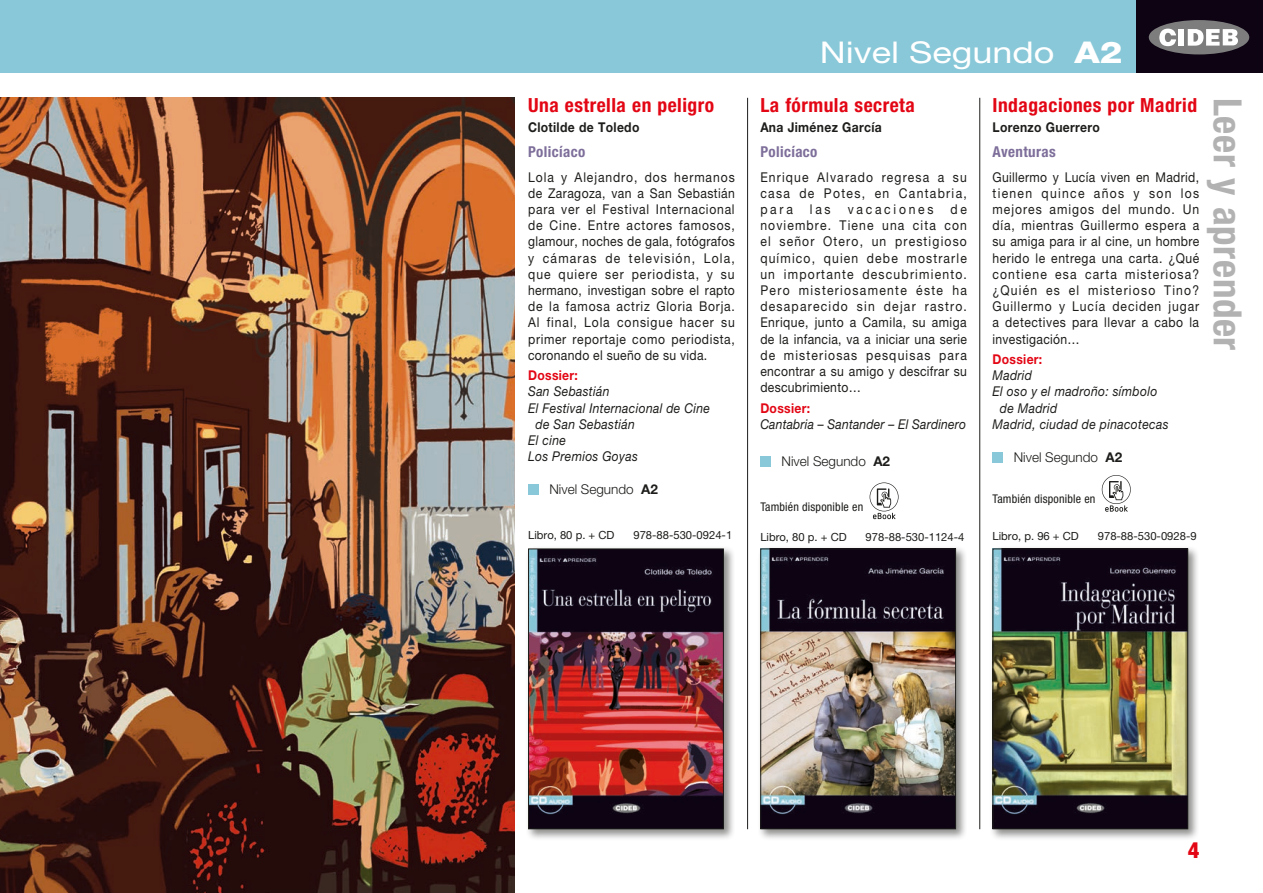
<style>
.page{position:relative;width:1263px;height:893px;background:#fff}
.page>*{position:absolute;margin:0;border:0;box-sizing:border-box;transform-origin:0 0}
.t1{font:700 condensed 39px "Helvetica Neue LT Std";letter-spacing:.015em;color:#b2b2b2}
.t2{font:30px "Helvetica Neue LT Std";color:#fff;scale:1.2 1}
.t3{font:800 condensed 22.5px "Helvetica Neue LT Std";color:#e30614}
.t4{font:700 condensed 19.5px "Helvetica Neue LT Std";letter-spacing:.025em;color:#e30614}
.t5{font:700 condensed 15px "Helvetica Neue LT Std";letter-spacing:.025em;color:#7d6e9a}
.t6{font:13.5px/16.2px "Helvetica Neue LT Std";letter-spacing:.045em;color:#1d1d1b;text-align:justify;scale:.9 1}
.t7{font:italic 13.5px/16.2px "Helvetica Neue LT Std";letter-spacing:.025em;color:#1d1d1b;scale:.9 1}
.t8{font:700 13.5px "Helvetica Neue LT Std";letter-spacing:.025em;color:#1d1d1b;scale:.9 1}
.t9{font:300 13.5px "Helvetica Neue LT Std";color:#1d1d1b}
.t10{font:700 13.5px "Helvetica Neue LT Std";letter-spacing:.025em;color:#e30614;scale:.9 1}
.t11{font:13.5px "Helvetica Neue LT Std";letter-spacing:.225em;color:#1d1d1b;scale:.9 1}
.t12{font:condensed 12px "Helvetica Neue LT Std";letter-spacing:.015em;color:#1d1d1b}
.t13{font:11.25px "Helvetica Neue LT Std";color:#1d1d1b}
.s1{font-weight:700}
.s2{font-weight:800}
.s3{font-weight:700;font-style:normal;color:#e30614}
</style>
<div class="page">
<hr style="left:747px;top:98px;width:1px;height:731px;background:#1d1d1b">
<hr style="left:979px;top:98px;width:1px;height:731px;background:#1d1d1b">
<div style="left:1135px;top:0;width:128px;height:72px;background:#0d0313"></div>
<div style="left:0;top:0;width:1135px;height:72px;background:#89c8d8"></div>
<div style="left:528px;top:485px;width:11px;height:10px;background:#89c8d8"></div>
<div style="left:760px;top:456px;width:11px;height:10px;background:#89c8d8"></div>
<svg style="left:870px;top:482px;width:28px;height:37px"></svg>
<div style="left:992px;top:452px;width:11px;height:11px;background:#89c8d8"></div>
<svg style="left:1102px;top:475px;width:29px;height:37px"></svg>
<div style="left:757px;top:546px;width:210px;height:295px;background:#1d1d1b;opacity:.5"></div>
<img style="left:762px;top:551px;width:192px;height:276px">
<div style="left:760px;top:549px;width:196px;height:280px;border:1px solid #1d1d1b"></div>
<div style="left:525px;top:546px;width:210px;height:295px;background:#1d1d1b;opacity:.5"></div>
<img style="left:530px;top:551px;width:192px;height:276px">
<div style="left:528px;top:549px;width:196px;height:280px;border:1px solid #1d1d1b"></div>
<div style="left:990px;top:546px;width:210px;height:295px;background:#1d1d1b;opacity:.5"></div>
<img style="left:994px;top:551px;width:192px;height:276px">
<div style="left:992px;top:549px;width:196px;height:280px;border:1px solid #1d1d1b"></div>
<div style="left:1149px;top:20px;width:100px;height:34px;background:#7d7d7d;border-radius:50%"></div>
<svg style="left:1188px;top:29px;width:50px;height:17px"></svg>
<div style="left:1179px;top:29px;width:5px;height:17px;background:#fff"></div>
<svg style="left:1159px;top:29px;width:17px;height:17px"></svg>
<img style="left:0;top:98px;width:515px;height:795px">
<p class="t4" style="left:528px;top:93px;width:188px">Una estrella en peligro</p>
<p class="t8" style="left:528px;top:119px;width:125px">Clotilde de Toledo</p>
<p class="t5" style="left:528px;top:142px;width:59px">Policíaco</p>
<p class="t6" style="left:528px;top:168px;width:231px">Lola y Alejandro, dos hermanos de Zaragoza, van a San Sebastián para ver el Festival Internacional de Cine. Entre actores famosos, glamour, noches de gala, fotógrafos y cámaras de televisión, Lola, que quiere ser periodista, y su hermano, investigan sobre el rapto de la famosa actriz Gloria Borja.<br>Al final, Lola consigue hacer su primer reportaje como periodista, coronando el sueño de su vida.</p>
<p class="t10" style="left:528px;top:367px;width:57px">Dossier:</p>
<p class="t7" style="left:528px;top:383px;width:92px">San Sebastián</p>
<p class="t7" style="left:528px;top:400px;width:204px">El Festival Internacional de Cine</p>
<p class="t7" style="left:535px;top:416px;width:112px">de San Sebastián</p>
<p class="t7" style="left:528px;top:432px;width:44px">El cine</p>
<p class="t7" style="left:528px;top:448px;width:123px">Los Premios Goyas</p>
<p class="t9" style="left:549px;top:481px;width:110px">Nivel Segundo <span class="s1">A2</span></p>
<p class="t13" style="left:528px;top:529px;width:88px">Libro, 80 p. + CD</p>
<p class="t13" style="left:633px;top:529px;width:100px">978-88-530-0924-1</p>
<p class="t2" style="left:820px;top:34px;width:254px">Nivel Segundo <span class="s2">A2</span></p>
<p class="t4" style="left:760px;top:93px;width:156px">La fórmula secreta</p>
<p class="t8" style="left:760px;top:119px;width:136px">Ana Jiménez García</p>
<p class="t5" style="left:760px;top:142px;width:59px">Policíaco</p>
<p class="t6" style="left:760px;top:168px;width:231px">Enrique Alvarado regresa a su casa de Potes, en Cantabria, para</p>
<p class="t6" style="left:760px;top:201px;width:231px;text-indent:190px">de noviembre. Tiene una cita con el señor Otero, un prestigioso químico, quien debe mostrarle un importante descubrimiento.<br>Pero misteriosamente éste ha desaparecido sin dejar rastro.<br>Enrique, junto a Camila, su amiga de la infancia, va a iniciar una serie de misteriosas pesquisas para encontrar a su amigo y descifrar su descubrimiento…</p>
<p class="t7" style="left:760px;top:400px;width:230px"><span class="s3">Dossier:<br></span>Cantabria – Santander – El Sardinero</p>
<p class="t9" style="left:782px;top:453px;width:110px">Nivel Segundo <span class="s1">A2</span></p>
<p class="t12" style="left:760px;top:499px;width:104px">También disponible en</p>
<p class="t13" style="left:760px;top:530px;width:88px">Libro, 80 p. + CD</p>
<p class="t13" style="left:866px;top:530px;width:100px">978-88-530-1124-4</p>
<p class="t6" style="left:810px;top:201px;width:25px">las</p>
<p class="t11" style="left:848px;top:201px;width:97px">vacaciones</p>
<p class="t4" style="left:992px;top:93px;width:206px">Indagaciones por Madrid</p>
<p class="t8" style="left:992px;top:119px;width:121px">Lorenzo Guerrero</p>
<p class="t5" style="left:992px;top:142px;width:65px">Aventuras</p>
<p class="t6" style="left:992px;top:168px;width:231px">Guillermo y Lucía viven en Madrid, tienen quince años y son los mejores amigos del mundo. Un día, mientras Guillermo espera a su amiga para ir al cine, un hombre herido le entrega una carta. ¿Qué contiene esa carta misteriosa? ¿Quién es el misterioso Tino?<br>Guillermo y Lucía deciden jugar a detectives para llevar a cabo la investigación…</p>
<p class="t10" style="left:992px;top:351px;width:57px">Dossier:</p>
<p class="t7" style="left:992px;top:367px;width:45px">Madrid</p>
<p class="t7" style="left:992px;top:383px;width:185px">El oso y el madroño: símbolo</p>
<p class="t7" style="left:1000px;top:400px;width:65px">de Madrid</p>
<p class="t7" style="left:992px;top:416px;width:197px">Madrid, ciudad de pinacotecas</p>
<p class="t9" style="left:1014px;top:449px;width:110px">Nivel Segundo <span class="s1">A2</span></p>
<p class="t12" style="left:992px;top:492px;width:104px">También disponible en</p>
<p class="t13" style="left:992px;top:529px;width:88px">Libro, p. 96 + CD</p>
<p class="t13" style="left:1098px;top:529px;width:100px">978-88-530-0928-9</p>
<h1 class="t1" style="left:1251px;top:98px;width:254px;rotate:90deg">Leer y aprender</h1>
<p class="t3" style="left:1188px;top:836px;width:13px">4</p>
</div>
